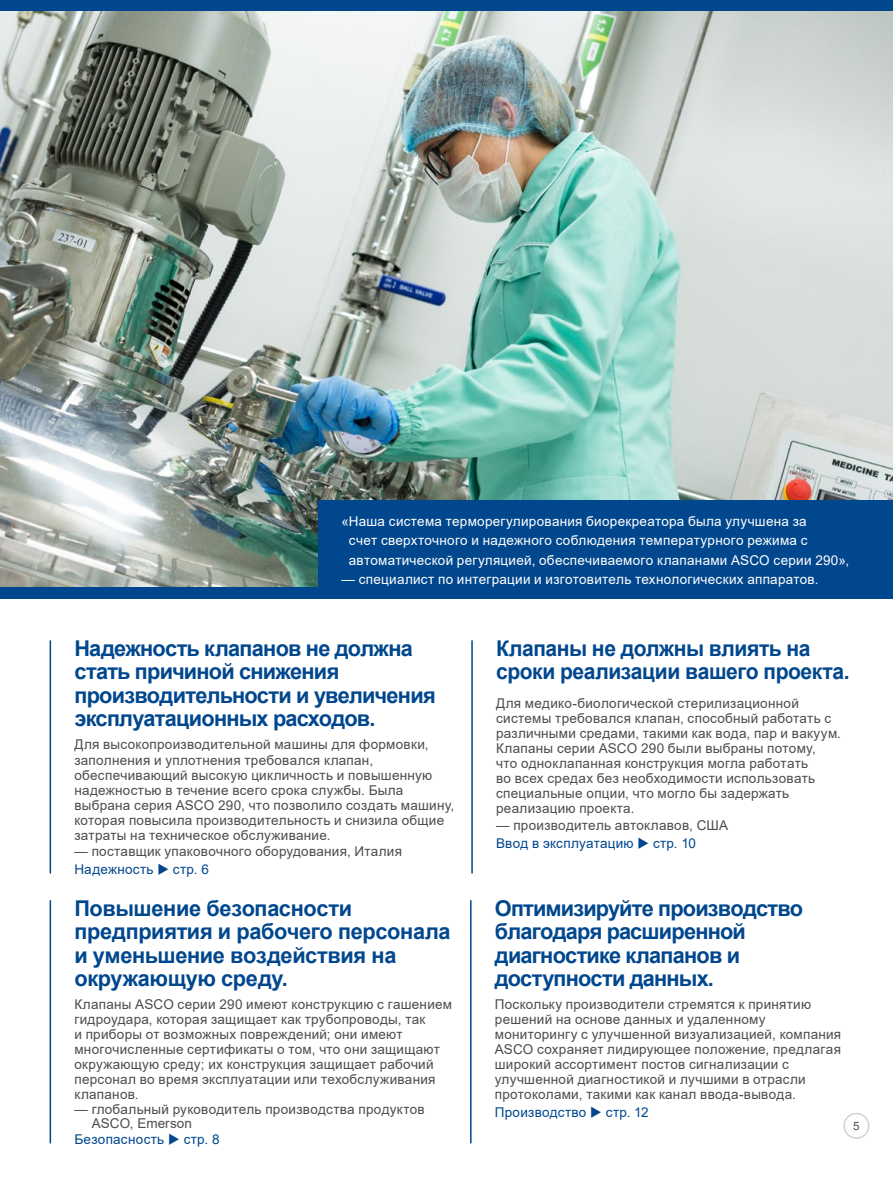
<style>
.page{position:relative;width:893px;height:1187px;background:#fff}
.page>*{position:absolute;margin:0;border:0;box-sizing:border-box;transform-origin:0 0}
.Sube_title_blue__blu{font:700 21.75px/23.2px "Arial";letter-spacing:-.03em;color:#00478e}
.Body_text_solutions{font:13.5px/15px "Arial";letter-spacing:.02em;color:#4c4c4e}
.Image_Caption{font:13.5px/19.5px "Arial";letter-spacing:.02em;color:#fff}
.Keywords_page_refere{font:13.5px "Arial";letter-spacing:.02em;color:#00478e}
.t1{font:11.55px "Arial";color:#4c4c4e}
</style>
<div class="page">
<div style="left:843px;top:1112px;width:26px;height:26px;border:2px solid #d1d3d4;border-radius:50%"></div>
<hr style="left:50px;top:640px;width:1px;height:233px;background:#00478e">
<hr style="left:50px;top:900px;width:1px;height:243px;background:#00478e">
<hr style="left:470px;top:900px;width:2px;height:243px;background:#00478e">
<hr style="left:471px;top:640px;width:2px;height:233px;background:#00478e">
<div style="left:0;top:0;width:893px;height:598px;background:#00478e"></div>
<img style="left:0;top:11px;width:893px;height:576px">
<div style="left:319px;top:500px;width:574px;height:98px;background:#00478e"></div>
<p class="Image_Caption" style="left:349px;top:511px;width:502px;text-indent:-7px">«Наша система терморегулирования биорекреатора была улучшена за<br>счет сверхточного и надежного соблюдения температурного режима с автоматической регуляцией, обеспечиваемого клапанами ASCO серии 290»,</p>
<p class="Image_Caption" style="left:342px;top:569px;width:478px">— специалист по интеграции и изготовитель технологических аппаратов.</p>
<p class="Sube_title_blue__blu" style="left:74px;top:637px;width:363px">Надежность клапанов не должна стать причиной снижения производительности и увеличения эксплуатационных расходов.</p>
<p class="Body_text_solutions" style="left:74px;top:737px;width:381px">Для высокопроизводительной машины для формовки, заполнения и уплотнения требовался клапан, обеспечивающий высокую цикличность и повышенную надежностью в течение всего срока службы. Была выбрана серия ASCO 290, что позволило создать машину, которая повысила производительность и снизила общие затраты на техническое обслуживание.</p>
<p class="Body_text_solutions" style="left:74px;top:843px;width:329px">— поставщик упаковочного оборудования, Италия</p>
<p class="Keywords_page_refere" style="left:74px;top:860px;width:136px">Надежность ◆ стр. 6</p>
<p class="Sube_title_blue__blu" style="left:74px;top:896px;width:378px">Повышение безопасности предприятия и рабочего персонала и уменьшение воздействия на окружающую среду.</p>
<p class="Body_text_solutions" style="left:74px;top:996px;width:379px">Клапаны ASCO серии 290 имеют конструкцию с гашением гидроудара, которая защищает как трубопроводы, так<br>и приборы от возможных повреждений; они имеют многочисленные сертификаты о том, что они защищают окружающую среду; их конструкция защищает рабочий персонал во время эксплуатации или техобслуживания клапанов.</p>
<p class="Body_text_solutions" style="left:92px;top:1101px;width:334px;line-height:14.2px;text-indent:-17px">— глобальный руководитель производства продуктов<br>ASCO, Emerson</p>
<p class="Keywords_page_refere" style="left:74px;top:1129px;width:147px">Безопасность ◆ стр. 8</p>
<p class="Sube_title_blue__blu" style="left:496px;top:637px;width:355px">Клапаны не должны влиять на сроки реализации вашего проекта.</p>
<p class="Body_text_solutions" style="left:496px;top:695px;width:346px">Для медико-биологической стерилизационной системы требовался клапан, способный работать с различными средами, такими как вода, пар и вакуум.<br>Клапаны серии ASCO 290 были выбраны потому,<br>что одноклапанная конструкция могла работать<br>во всех средах без необходимости использовать специальные опции, что могло бы задержать реализацию проекта.</p>
<p class="Body_text_solutions" style="left:496px;top:817px;width:234px">— производитель автоклавов, США</p>
<p class="Keywords_page_refere" style="left:496px;top:833px;width:202px">Ввод в эксплуатацию ◆ стр. 10</p>
<p class="Sube_title_blue__blu" style="left:495px;top:896px;width:310px">Оптимизируйте производство благодаря расширенной диагностике клапанов и доступности данных.</p>
<p class="Body_text_solutions" style="left:495px;top:996px;width:348px">Поскольку производители стремятся к принятию решений на основе данных и удаленному мониторингу с улучшенной визуализацией, компания ASCO сохраняет лидирующее положение, предлагая широкий ассортимент постов сигнализации с улучшенной диагностикой и лучшими в отрасли протоколами, такими как канал ввода-вывода.</p>
<p class="Keywords_page_refere" style="left:495px;top:1103px;width:155px">Производство ◆ стр. 12</p>
<p class="t1" style="left:853px;top:1117px;width:8px">5</p>
</div>
